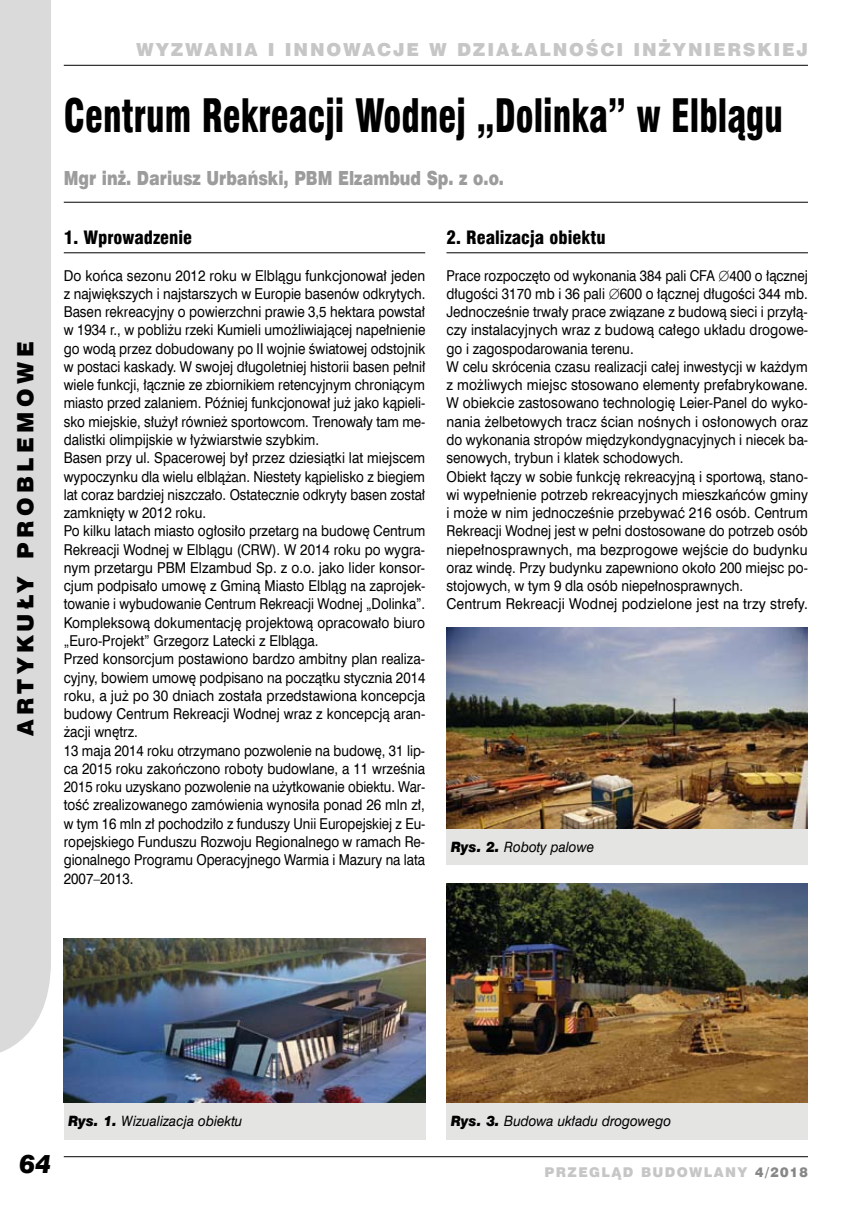
<style>
.page{position:relative;width:859px;height:1212px;background:#fff}
.page>*{position:absolute;margin:0;border:0;box-sizing:border-box;transform-origin:0 0}
.t1{font:45px "Swis 721 Blk Cn EU";color:#000;scale:.8 1}
.t2{font:italic 25.5px "Swis 721 Blk EU";color:#000;scale:.95 1}
.t3{font:22.5px "Swis 721 Blk EU";letter-spacing:.2em;color:#000}
.t4{font:19.5px "Swis 721 Blk EU";color:#9d9c9c;scale:.8 1}
.t5{font:18px "Swis 721 Blk EU";letter-spacing:.1em;color:#c6c6c6}
.t6{font:18px "Swis 721 Blk Cn EU";color:#000}
.t7{font:15px/18.3px "Swis 721 EU Normal";color:#000;scale:.91 1}
.t8{font:15px/18.3px "Swis 721 EU Normal";color:#000;scale:.89 1}
.t9{font:14.25px "Swis 721 EU Italic";color:#000;scale:.95 1}
.t10{font:13.5px "Swis 721 Blk EU";letter-spacing:.1em;color:#c6c6c6}
.s1{font-family:"Swis 721 Blk EU";font-style:italic}
.s2{color:#878787}
</style>
<div class="page">
<div style="left:0;top:0;width:51px;height:1053px;background:#dadada"></div>
<hr style="left:64px;top:1156px;width:744px;height:1px;background:#000">
<hr style="left:64px;top:65px;width:744px;height:1px;background:#000">
<hr style="left:64px;top:202px;width:744px;height:1px;background:#000">
<hr style="left:64px;top:252px;width:361px;height:1px;background:#000">
<hr style="left:446px;top:252px;width:362px;height:1px;background:#000">
<img style="left:64px;top:938px;width:361px;height:165px">
<div style="left:64px;top:1103px;width:361px;height:36px;background:#e4e4e3"></div>
<div style="left:446px;top:829px;width:362px;height:36px;background:#e4e4e3"></div>
<div style="left:446px;top:1103px;width:362px;height:36px;background:#e4e4e3"></div>
<img style="left:446px;top:883px;width:362px;height:220px">
<img style="left:446px;top:628px;width:362px;height:201px">
<h3 class="t3" style="left:11px;top:736px;width:395px;rotate:-90deg">ARTYKUŁY PROBLEMOWE</h3>
<p class="t5" style="left:136px;top:38px;width:18px">WYZWAN</p>
<p class="t5" style="left:236px;top:38px;width:75px">IA I INNOWA</p>
<p class="t5" style="left:377px;top:38px;width:163px">CJE W DZIAŁALNO</p>
<p class="t5" style="left:586px;top:38px;width:224px">ŚCI INŻYN IERSKIEJ</p>
<h1 class="t1" style="left:64px;top:87px;width:901px">Centrum Rekreacji Wodnej „Dolinka” w Elblągu</h1>
<h3 class="t4" style="left:64px;top:166px;width:552px">Mgr inż. Dariusz Urbański, PBM Elzambud Sp. z o.o.</h3>
<p class="t6" style="left:64px;top:226px;width:130px">1. Wprowadzenie</p>
<p class="t7" style="left:64px;top:266px;width:399px">Do końca sezonu 2012 roku w Elblągu funkcjonował jeden z największych i najstarszych w Europie basenów odkrytych.<br>Basen rekreacyjny o powierzchni prawie 3,5 hektara powstał w 1934 r., w pobliżu rzeki Kumieli umożliwiającej napełnienie go wodą przez dobudowany po II wojnie światowej odstojnik w postaci kaskady. W swojej długoletniej historii basen pełnił wiele funkcji, łącznie ze zbiornikiem retencyjnym chroniącym miasto przed zalaniem. Później funkcjonował już jako kąpieli&shy;sko miejskie, służył również sportowcom. Trenowały tam me&shy;dalistki olimpijskie w łyżwiarstwie szybkim.<br>Basen przy ul. Spacerowej był przez dziesiątki lat miejscem wypoczynku dla wielu elblążan. Niestety kąpielisko z biegiem lat coraz bardziej niszczało. Ostatecznie odkryty basen został zamknięty w 2012 roku.<br>Po kilku latach miasto ogłosiło przetarg na budowę Centrum Rekreacji Wodnej w Elblągu (CRW). W 2014 roku po wygra&shy;nym przetargu PBM Elzambud Sp. z o.o. jako lider konsor&shy;cjum podpisało umowę z Gminą Miasto Elbląg na zaprojek&shy;towanie i wybudowanie Centrum Rekreacji Wodnej „Dolinka”.<br>Kompleksową dokumentację projektową opracowało biuro „Euro-Projekt” Grzegorz Latecki z Elbląga.<br>Przed konsorcjum postawiono bardzo ambitny plan realiza&shy;cyjny, bowiem umowę podpisano na początku stycznia 2014 roku, a już po 30 dniach została przedstawiona koncepcja budowy Centrum Rekreacji Wodnej wraz z koncepcją aran&shy;żacji wnętrz.<br>13 maja 2014 roku otrzymano pozwolenie na budowę, 31 lip&shy;ca 2015 roku zakończono roboty budowlane, a 11 września 2015 roku uzyskano pozwolenie na użytkowanie obiektu. War&shy;tość zrealizowanego zamówienia wynosiła ponad 26 mln zł, w tym 16 mln zł pochodziło z funduszy Unii Europejskiej z Eu&shy;ropejskiego Funduszu Rozwoju Regionalnego w ramach Re&shy;gionalnego Programu Operacyjnego Warmia i Mazury na lata 2007–2013.</p>
<p class="t6" style="left:446px;top:226px;width:161px">2. Realizacja obiektu</p>
<p class="t8" style="left:446px;top:266px;width:408px">Prace rozpoczęto od wykonania 384 pali CFA ∅400 o łącznej długości 3170 mb i 36 pali ∅600 o łącznej długości 344 mb.<br>Jednocześnie trwały prace związane z budową sieci i przyłą&shy;czy instalacyjnych wraz z budową całego układu drogowe&shy;go i zagospodarowania terenu.<br>W celu skrócenia czasu realizacji całej inwestycji w każdym z możliwych miejsc stosowano elementy prefabrykowane.<br>W obiekcie zastosowano technologię Leier-Panel do wyko&shy;nania żelbetowych tracz ścian nośnych i osłonowych oraz do wykonania stropów międzykondygnacyjnych i niecek ba&shy;senowych, trybun i klatek schodowych.<br>Obiekt łączy w sobie funkcję rekreacyjną i sportową, stano&shy;wi wypełnienie potrzeb rekreacyjnych mieszkańców gminy i może w nim jednocześnie przebywać 216 osób. Centrum Rekreacji Wodnej jest w pełni dostosowane do potrzeb osób niepełnosprawnych, ma bezprogowe wejście do budynku oraz windę. Przy budynku zapewniono około 200 miejsc po&shy;stojowych, w tym 9 dla osób niepełnosprawnych.<br>Centrum Rekreacji Wodnej podzielone jest na trzy strefy.</p>
<p class="t9" style="left:451px;top:838px;width:152px"><span class="s1">Rys. 2.</span> Roboty palowe</p>
<h2 class="t2" style="left:19px;top:1147px;width:35px">64</h2>
<p class="t9" style="left:68px;top:1112px;width:185px"><span class="s1">Rys. 1.</span> Wizualizacja obiektu</p>
<p class="t9" style="left:451px;top:1112px;width:233px"><span class="s1">Rys. 3.</span> Budowa układu drogowego</p>
<p class="t10" style="left:545px;top:1163px;width:265px">PRzeglĄd budowlany <span class="s2">4/2018</span></p>
</div>
